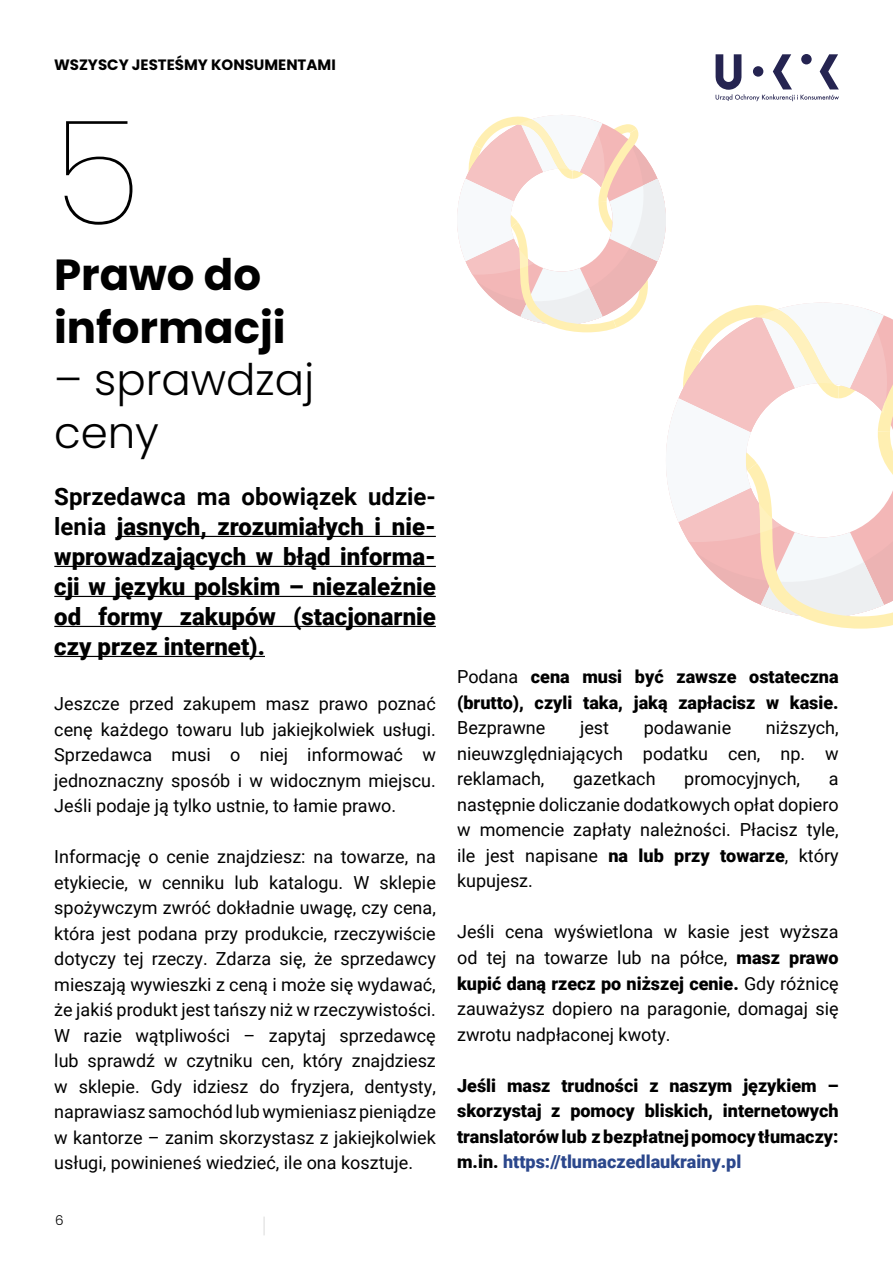
<style>
.page{position:relative;width:893px;height:1263px;background:#fff}
.page>*{position:absolute;margin:0;border:0;box-sizing:border-box;transform-origin:0 0}
.t1{font:100 145.5px "Poppins";color:#000}
.t2{font:700 43.5px/52.5px "Poppins";color:#000}
.t3{font:300 43.5px/52.5px "Poppins";color:#000}
.t4{font:900 24px/30px "Roboto";color:#000;text-align:justify}
.t5{font:18px/25.5px "Roboto";color:#000;text-align:justify}
.t6{font:900 18px/25.5px "Roboto";color:#000}
.t7{font:700 15px "Poppins";color:#000}
.t8{font:300 13.5px "Poppins";color:#000}
.s1{font-weight:700}
.s2{font-weight:400}
.s3{font-weight:900}
.s4{color:#2b478c}
</style>
<div class="page">
<svg style="left:264px;top:1217px;width:1px;height:18px"></svg>
<svg style="left:715px;top:54px;width:124px;height:47px"></svg>
<hr style="left:117px;top:536px;width:319px;height:1px;background:#000">
<hr style="left:54px;top:566px;width:382px;height:1px;background:#000">
<hr style="left:54px;top:596px;width:382px;height:1px;background:#000">
<hr style="left:54px;top:626px;width:382px;height:1px;background:#000">
<hr style="left:54px;top:656px;width:211px;height:1px;background:#000">
<svg style="left:457px;top:115px;width:436px;height:514px"></svg>
<p class="t7" style="left:54px;top:56px;width:283px">WSZYSCY JESTEŚMY KONSUMENTAMI</p>
<h1 class="t1" style="left:54px;top:88px;width:88px">5</h1>
<h2 class="t2" style="left:54px;top:249px;width:233px">Prawo do informacji</h2>
<h2 class="t3" style="left:54px;top:354px;width:262px">– sprawdzaj ceny</h2>
<h3 class="t4" style="left:54px;top:480px;width:383px"><span class="s1">Sprzedawca ma obowiązek udzie&shy;lenia</span> jasnych, zrozumiałych i nie&shy;wprowadzających w błąd informa&shy;cji w języku polskim – niezależnie od formy zakupów (stacjonarnie czy przez internet).</h3>
<p class="t5" style="left:54px;top:690px;width:383px">Jeszcze przed zakupem masz prawo poznać cenę każdego towaru lub jakiejkolwiek usługi.<br>Sprzedawca musi o niej informować w jednoznaczny sposób i w widocznym miejscu.<br>Jeśli podaje ją tylko ustnie, to łamie prawo.</p>
<p class="t5" style="left:54px;top:843px;width:383px">Informację o cenie znajdziesz: na towarze, na etykiecie, w cenniku lub katalogu. W sklepie spożywczym zwróć dokładnie uwagę, czy cena, która jest podana przy produkcie, rzeczywiście dotyczy tej rzeczy. Zdarza się, że sprzedawcy mieszają wywieszki z ceną i może się wydawać, że jakiś produkt jest tańszy niż w rzeczywistości.<br>W razie wątpliwości – zapytaj sprzedawcę lub sprawdź w czytniku cen, który znajdziesz w sklepie. Gdy idziesz do fryzjera, dentysty, naprawiasz samochód lub wymieniasz pieniądze w kantorze – zanim skorzystasz z jakiejkolwiek usługi, powinieneś wiedzieć, ile ona kosztuje.</p>
<p class="t8" style="left:55px;top:1212px;width:10px">6</p>
<p class="t6" style="left:457px;top:664px;width:383px"><span class="s2">Podana</span> cena musi być zawsze ostateczna (brutto), czyli taka, jaką zapłacisz w kasie.</p>
<p class="t5" style="left:457px;top:715px;width:90px">Bezprawne</p>
<p class="t5" style="left:580px;top:715px;width:31px">jest</p>
<p class="t5" style="left:644px;top:715px;width:89px">podawanie</p>
<p class="t5" style="left:457px;top:715px;width:383px;text-indent:309px">niższych, nieuwzględniających podatku cen, np. w reklamach,</p>
<p class="t5" style="left:573px;top:766px;width:84px">gazetkach</p>
<p class="t5" style="left:684px;top:766px;width:117px">promocyjnych,</p>
<p class="t5" style="left:457px;top:766px;width:383px;text-indent:372px">a następnie doliczanie dodatkowych opłat dopiero w momencie zapłaty należności. Płacisz tyle, ile jest napisane <span class="s3">na lub przy towarze</span>, który kupujesz.</p>
<p class="t5" style="left:457px;top:919px;width:383px">Jeśli cena wyświetlona w kasie jest wyższa od tej na towarze lub na półce, <span class="s3">masz prawo kupić daną rzecz po niższej cenie.</span> Gdy różnicę zauważysz dopiero na paragonie, domagaj się zwrotu nadpłaconej kwoty.</p>
<p class="t6" style="left:457px;top:1072px;width:383px;text-align:justify">Jeśli masz trudności z naszym językiem – skorzystaj z pomocy bliskich, internetowych translatorów lub z bezpłatnej pomocy tłumaczy: m.in. <span class="s4">https://tlumaczedlaukrainy.pl</span></p>
</div>
